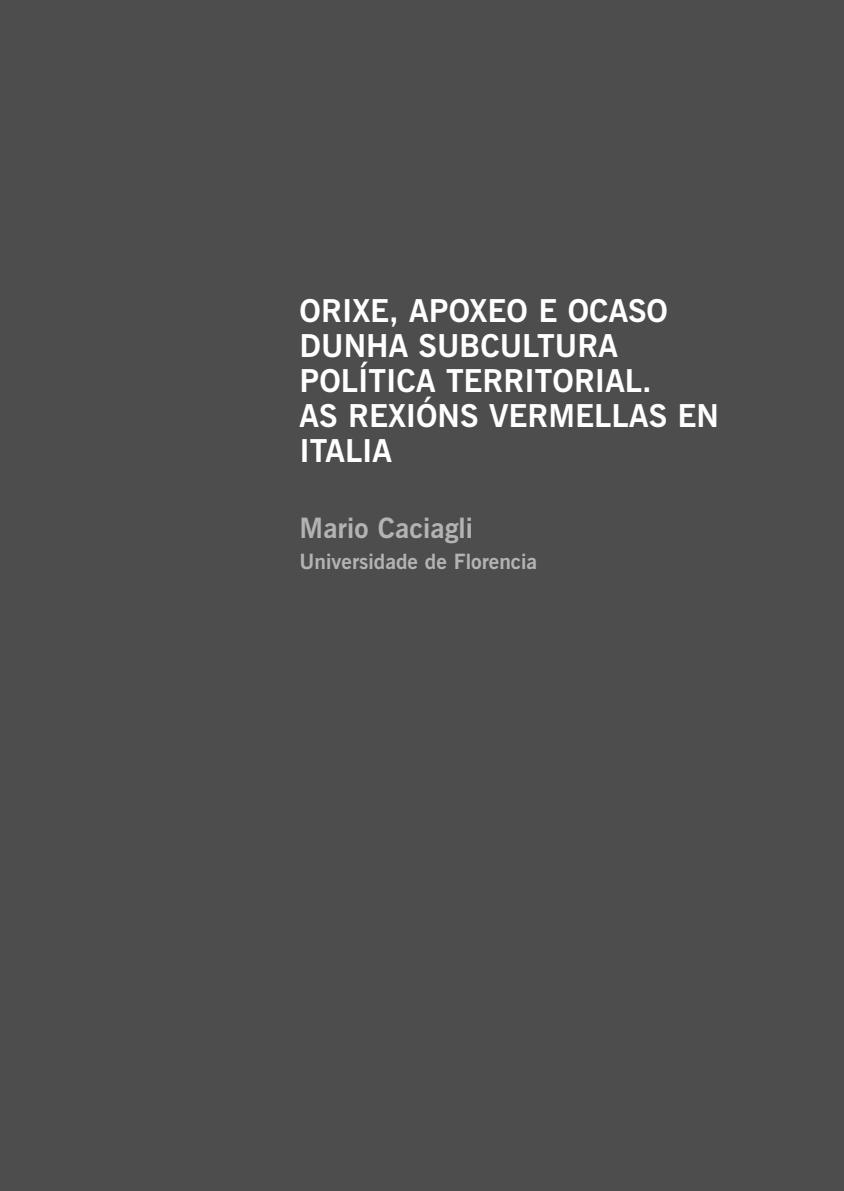
<style>
.page{position:relative;width:844px;height:1191px;background:#fff}
.page>*{position:absolute;margin:0;border:0;box-sizing:border-box;transform-origin:0 0}
.t1{font:700 31.5px/35px "News Gothic BT";color:#fff}
.t2{font:700 28px "News Gothic BT";color:#b3b3b3}
.t3{font:700 21px "News Gothic BT";color:#b3b3b3}
</style>
<div class="page">
<div style="left:0;top:0;width:843px;height:1191px;background:#4d4d4d"></div>
<p class="t1" style="left:299px;top:296px;width:421px">ORIXE, APOXEO E OCASO<br>DUNHA SUBCULTURA<br>POLÍTICA TERRITORIAL.<br>AS REXIÓNS VERMELLAS EN<br>ITALIA</p>
<p class="t2" style="left:299px;top:517px;width:175px">Mario Caciagli</p>
<p class="t3" style="left:299px;top:554px;width:239px">Universidade de Florencia</p>
</div>
